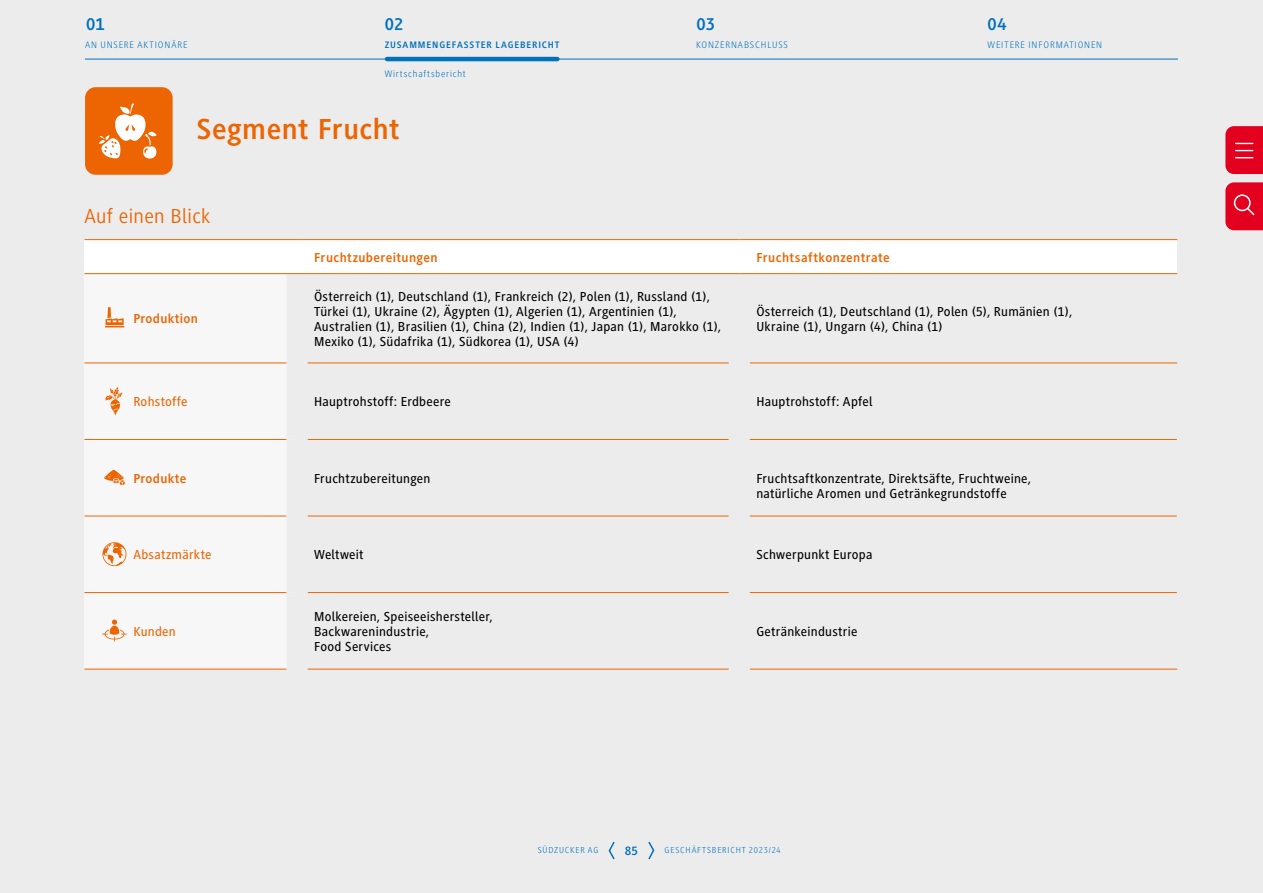
<style>
.page{position:relative;width:1263px;height:893px;background:#ececed}
.page>*{position:absolute;margin:0;border:0;box-sizing:border-box;transform-origin:0 0}
.t1{font:700 30px "Generis Sans Pro";letter-spacing:.015em;color:#ec6502}
.t2{font:21px "Generis Sans Pro";letter-spacing:.015em;color:#ec6502}
.t3{font:700 18px "Generis Sans Pro";letter-spacing:.01em;color:#0071bb}
.t4{font:500 13.5px/15px "Generis Sans Pro";letter-spacing:.02em;color:#000}
.t5{font:700 13.5px "Generis Sans Pro";letter-spacing:.03em;color:#ec6502}
.t6{font:500 13.5px "Generis Sans Pro";letter-spacing:.02em;color:#ec6502}
.t7{font:700 12.75px "Generis Sans Pro";color:#0071bb}
.t8{font:300 9.75px "Generis Sans Pro";letter-spacing:.085em;color:#0071bb}
.t9{font:700 9.75px "Generis Sans Pro";letter-spacing:.09em;color:#0071bb}
.t10{font:300 9px "Generis Sans Pro";letter-spacing:.085em;color:#0071bb}
</style>
<div class="page">
<div style="left:84px;top:274px;width:214px;height:395px;background:#f7f7f7"></div>
<div style="left:84px;top:239px;width:1093px;height:35px;background:#fff"></div>
<div style="left:287px;top:274px;width:21px;height:89px;background:#ececed"></div>
<hr style="left:84px;top:273px;width:213px;height:1px;background:#ec6502">
<hr style="left:297px;top:273px;width:442px;height:1px;background:#ec6502">
<hr style="left:739px;top:273px;width:438px;height:1px;background:#ec6502">
<hr style="left:750px;top:363px;width:427px;height:1px;background:#ec6502">
<hr style="left:750px;top:669px;width:427px;height:1px;background:#ec6502">
<hr style="left:84px;top:363px;width:203px;height:1px;background:#ec6502">
<hr style="left:84px;top:439px;width:203px;height:1px;background:#ec6502">
<hr style="left:84px;top:516px;width:203px;height:1px;background:#ec6502">
<hr style="left:84px;top:592px;width:203px;height:1px;background:#ec6502">
<hr style="left:84px;top:669px;width:203px;height:1px;background:#ec6502">
<hr style="left:308px;top:363px;width:421px;height:1px;background:#ec6502">
<hr style="left:308px;top:439px;width:421px;height:1px;background:#ec6502">
<hr style="left:308px;top:516px;width:421px;height:1px;background:#ec6502">
<hr style="left:308px;top:592px;width:421px;height:1px;background:#ec6502">
<hr style="left:308px;top:669px;width:421px;height:1px;background:#ec6502">
<div style="left:287px;top:363px;width:21px;height:76px;background:#ececed"></div>
<div style="left:287px;top:439px;width:21px;height:77px;background:#ececed"></div>
<div style="left:287px;top:516px;width:21px;height:77px;background:#ececed"></div>
<div style="left:287px;top:593px;width:21px;height:76px;background:#ececed"></div>
<hr style="left:750px;top:439px;width:427px;height:1px;background:#ec6502">
<hr style="left:750px;top:516px;width:427px;height:1px;background:#ec6502">
<hr style="left:750px;top:592px;width:427px;height:1px;background:#ec6502">
<hr style="left:84px;top:239px;width:213px;height:1px;background:#ec6502">
<hr style="left:297px;top:239px;width:442px;height:1px;background:#ec6502">
<hr style="left:739px;top:239px;width:438px;height:1px;background:#ec6502">
<svg style="left:105px;top:387px;width:17px;height:28px"></svg>
<svg style="left:102px;top:619px;width:25px;height:23px"></svg>
<svg style="left:104px;top:470px;width:21px;height:15px"></svg>
<svg style="left:105px;top:307px;width:19px;height:20px"></svg>
<svg style="left:102px;top:542px;width:25px;height:25px"></svg>
<div style="left:85px;top:87px;width:88px;height:88px;background:#ec6502;border-radius:11px"></div>
<svg style="left:99px;top:103px;width:58px;height:56px"></svg>
<svg style="left:608px;top:841px;width:7px;height:19px"></svg>
<svg style="left:648px;top:841px;width:7px;height:19px"></svg>
<hr style="left:85px;top:59px;width:1093px;height:1px;background:#0071bb">
<hr style="left:387px;top:57px;width:170px;height:4px;background:#0071bb">
<svg style="left:1225px;top:182px;width:38px;height:48px;background:#e41430"></svg>
<svg style="left:1225px;top:126px;width:38px;height:48px;background:#e4122e"></svg>
<h3 class="t3" style="left:86px;top:14px;width:20px">01</h3>
<h3 class="t3" style="left:385px;top:14px;width:20px">02</h3>
<h3 class="t3" style="left:696px;top:14px;width:20px">03</h3>
<h3 class="t3" style="left:987px;top:14px;width:21px">04</h3>
<p class="t8" style="left:85px;top:39px;width:104px">AN UNSERE AKTIONÄRE</p>
<p class="t9" style="left:385px;top:39px;width:176px">ZUSAMMENGEFASSTER LAGEBERICHT</p>
<p class="t8" style="left:696px;top:39px;width:93px">KONZERNABSCHLUSS</p>
<p class="t8" style="left:987px;top:39px;width:116px">WEITERE INFORMATIONEN</p>
<p class="t8" style="left:385px;top:69px;width:83px">Wirtschaftsbericht</p>
<h1 class="t1" style="left:196px;top:113px;width:205px">Segment Frucht</h1>
<h2 class="t2" style="left:84px;top:205px;width:127px">Auf einen Blick</h2>
<p class="t5" style="left:133px;top:311px;width:66px">Produktion</p>
<p class="t5" style="left:314px;top:250px;width:125px">Fruchtzubereitungen</p>
<p class="t5" style="left:756px;top:250px;width:135px">Fruchtsaftkonzentrate</p>
<p class="t4" style="left:314px;top:289px;width:409px">Österreich (1), Deutschland (1), Frankreich (2), Polen (1), Russland (1), Türkei (1), Ukraine (2), Ägypten (1), Algerien (1), Argentinien (1), Australien (1), Brasilien (1), China (2), Indien (1), Japan (1), Marokko (1), Mexiko (1), Südafrika (1), Südkorea (1), USA (4)</p>
<p class="t4" style="left:756px;top:304px;width:317px">Österreich (1), Deutschland (1), Polen (5), Rumänien (1),<br>Ukraine (1), Ungarn (4), China (1)</p>
<p class="t6" style="left:133px;top:394px;width:56px">Rohstoffe</p>
<p class="t4" style="left:314px;top:394px;width:138px">Hauptrohstoff: Erdbeere</p>
<p class="t4" style="left:756px;top:394px;width:118px">Hauptrohstoff: Apfel</p>
<p class="t5" style="left:133px;top:471px;width:54px">Produkte</p>
<p class="t4" style="left:314px;top:471px;width:118px">Fruchtzubereitungen</p>
<p class="t4" style="left:756px;top:471px;width:276px">Fruchtsaftkonzentrate, Direktsäfte, Fruchtweine, natürliche Aromen und Getränkegrundstoffe</p>
<p class="t6" style="left:133px;top:547px;width:80px">Absatzmärkte</p>
<p class="t4" style="left:314px;top:547px;width:51px">Weltweit</p>
<p class="t4" style="left:756px;top:547px;width:118px">Schwerpunkt Europa</p>
<p class="t6" style="left:133px;top:624px;width:44px">Kunden</p>
<p class="t4" style="left:314px;top:609px;width:180px">Molkereien, Speiseeishersteller,<br>Backwarenindustrie,<br>Food Services</p>
<p class="t4" style="left:756px;top:624px;width:103px">Getränkeindustrie</p>
<p class="t10" style="left:538px;top:845px;width:62px">SÜDZUCKER AG</p>
<p class="t7" style="left:625px;top:843px;width:15px">85</p>
<p class="t10" style="left:665px;top:845px;width:118px">GESCHÄFTSBERICHT 2023/24</p>
</div>
